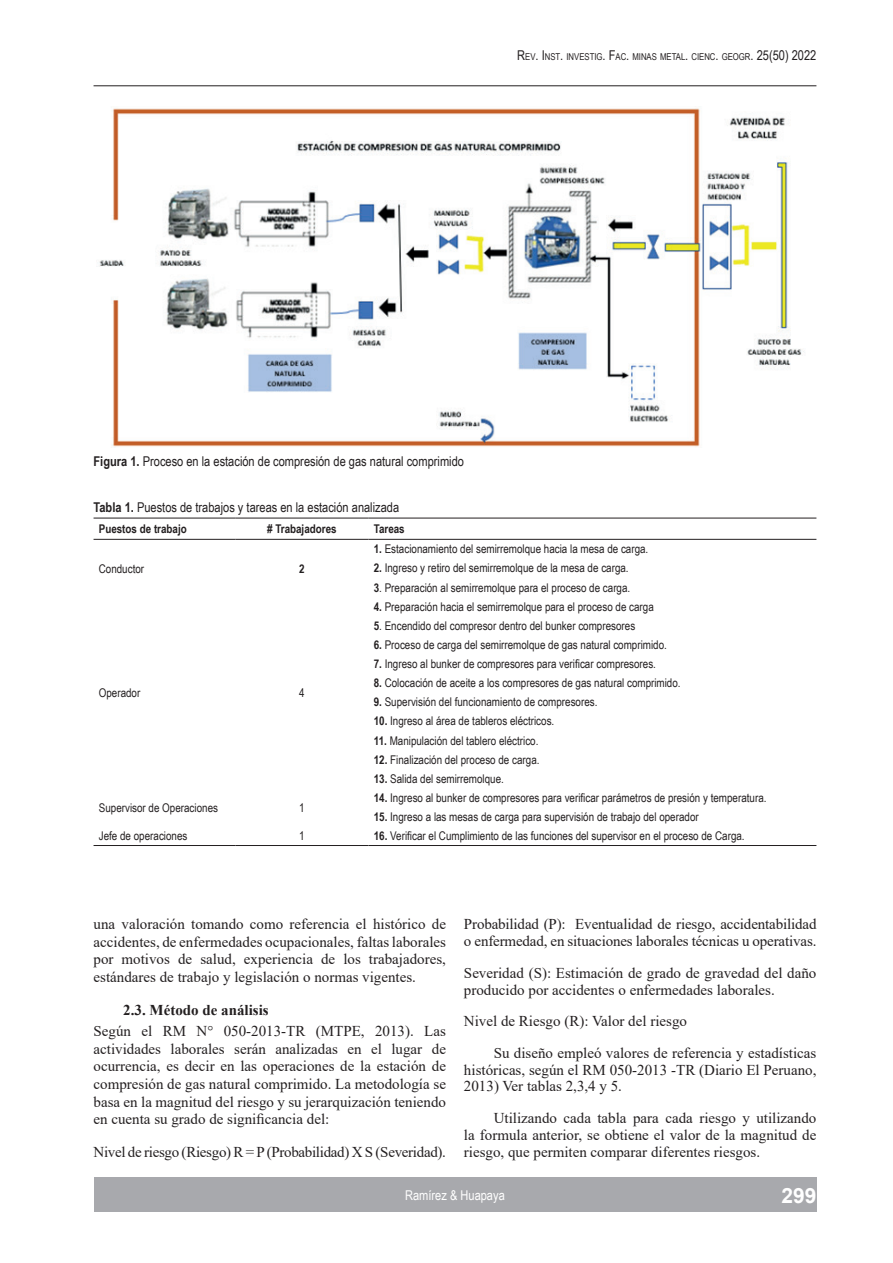
<style>
.page{position:relative;width:893px;height:1263px;background:#fff}
.page>*{position:absolute;margin:0;border:0;box-sizing:border-box;transform-origin:0 0}
.t1{font:700 21px "Arial";color:#fff}
.t2{font:15px/17.5px "Times New Roman";color:#231f20}
.t3{font:15px "Times New Roman";letter-spacing:-.02em;color:#231f20}
.t4{font:700 15px "Times New Roman";color:#231f20}
.t5{font:13.5px "Arial Narrow";color:#231f20}
.t6{font:13.5px "Arial Narrow";color:#fff}
.t7{font:12px "Arial Narrow";color:#231f20}
.t8{font:700 12px "Arial Narrow";color:#231f20}
.t9{font:9.45px "Arial Narrow";color:#231f20}
.s1{font-size:13.5px}
.s2{font-weight:700}
</style>
<div class="page">
<div style="left:94px;top:1178px;width:722px;height:34px;background:#a8a9ad"></div>
<hr style="left:94px;top:85px;width:722px;height:1px;background:#231f20">
<img style="left:99px;top:108px;width:706px;height:339px">
<hr style="left:94px;top:518px;width:141px;height:1px;background:#231f20">
<hr style="left:235px;top:518px;width:134px;height:1px;background:#231f20">
<hr style="left:369px;top:518px;width:447px;height:1px;background:#231f20">
<hr style="left:94px;top:539px;width:141px;height:1px;background:#231f20">
<hr style="left:235px;top:539px;width:134px;height:1px;background:#231f20">
<hr style="left:369px;top:539px;width:447px;height:1px;background:#231f20">
<hr style="left:94px;top:845px;width:141px;height:1px;background:#231f20">
<hr style="left:235px;top:845px;width:134px;height:1px;background:#231f20">
<hr style="left:369px;top:845px;width:447px;height:1px;background:#231f20">
<p class="t9" style="left:517px;top:50px;width:301px"><span class="s1">R</span>EV<span class="s1">. I</span>NST<span class="s1">.</span> INVESTIG<span class="s1">. F</span>AC<span class="s1">.</span> MINAS METAL<span class="s1">.</span> CIENC<span class="s1">.</span> GEOGR<span class="s1">. 25(50) 2022</span></p>
<p class="t5" style="left:94px;top:451px;width:372px"><span class="s2">Figura 1.</span> Proceso en la estación de compresión de gas natural comprimido</p>
<p class="t5" style="left:94px;top:497px;width:307px"><span class="s2">Tabla 1.</span> Puestos de trabajos y tareas en la estación analizada</p>
<p class="t8" style="left:99px;top:520px;width:90px">Puestos de trabajo</p>
<p class="t8" style="left:267px;top:520px;width:71px"># Trabajadores</p>
<p class="t8" style="left:374px;top:520px;width:33px">Tareas</p>
<p class="t7" style="left:99px;top:559px;width:47px">Conductor</p>
<p class="t8" style="left:299px;top:559px;width:7px">2</p>
<p class="t7" style="left:374px;top:540px;width:276px"><span class="s2">1.</span> Estacionamiento del semirremolque hacia la mesa de carga.</p>
<p class="t7" style="left:374px;top:559px;width:256px"><span class="s2">2.</span> Ingreso y retiro del semirremolque de la mesa de carga.</p>
<p class="t7" style="left:374px;top:578px;width:258px"><span class="s2">3</span>. Preparación al semirremolque para el proceso de carga.</p>
<p class="t7" style="left:99px;top:684px;width:43px">Operador</p>
<p class="t7" style="left:299px;top:684px;width:7px">4</p>
<p class="t7" style="left:99px;top:798px;width:121px">Supervisor de Operaciones</p>
<p class="t7" style="left:299px;top:798px;width:7px">1</p>
<p class="t7" style="left:374px;top:598px;width:282px"><span class="s2">4.</span> Preparación hacia el semirremolque para el proceso de carga</p>
<p class="t7" style="left:374px;top:617px;width:263px"><span class="s2">5</span>. Encendido del compresor dentro del bunker compresores</p>
<p class="t7" style="left:374px;top:636px;width:295px"><span class="s2">6.</span> Proceso de carga del semirremolque de gas natural comprimido.</p>
<p class="t7" style="left:374px;top:655px;width:284px"><span class="s2">7.</span> Ingreso al bunker de compresores para verificar compresores.</p>
<p class="t7" style="left:374px;top:674px;width:308px"><span class="s2">8.</span> Colocación de aceite a los compresores de gas natural comprimido.</p>
<p class="t7" style="left:374px;top:693px;width:225px"><span class="s2">9.</span> Supervisión del funcionamiento de compresores.</p>
<p class="t7" style="left:374px;top:712px;width:182px"><span class="s2">10.</span> Ingreso al área de tableros eléctricos.</p>
<p class="t7" style="left:374px;top:731px;width:166px"><span class="s2">11.</span> Manipulación del tablero eléctrico.</p>
<p class="t7" style="left:374px;top:751px;width:167px"><span class="s2">12.</span> Finalización del proceso de carga.</p>
<p class="t7" style="left:374px;top:770px;width:132px"><span class="s2">13.</span> Salida del semirremolque.</p>
<p class="t7" style="left:374px;top:789px;width:394px"><span class="s2">14.</span> Ingreso al bunker de compresores para verificar parámetros de presión y temperatura.</p>
<p class="t7" style="left:374px;top:808px;width:326px"><span class="s2">15.</span> Ingreso a las mesas de carga para supervisión de trabajo del operador</p>
<p class="t7" style="left:99px;top:827px;width:90px">Jefe de operaciones</p>
<p class="t7" style="left:299px;top:827px;width:7px">1</p>
<p class="t7" style="left:374px;top:827px;width:372px"><span class="s2">16.</span> Verificar el Cumplimiento de las funciones del supervisor en el proceso de Carga.</p>
<p class="t2" style="left:94px;top:915px;width:354px;text-align:justify">una valoración tomando como referencia el histórico de accidentes, de enfermedades ocupacionales, faltas laborales por motivos de salud, experiencia de los trabajadores, estándares de trabajo y legislación o normas vigentes.</p>
<p class="t4" style="left:123px;top:999px;width:147px">2.3. Método de análisis</p>
<p class="t2" style="left:94px;top:1022px;width:354px;text-align:justify">Según el RM N° 050-2013-TR (MTPE, 2013). Las actividades laborales serán analizadas en el lugar de ocurrencia, es decir en las operaciones de la estación de compresión de gas natural comprimido. La metodología se basa en la magnitud del riesgo y su jerarquización teniendo en cuenta su grado de significancia del:</p>
<p class="t3" style="left:94px;top:1141px;width:354px">Nivel de riesgo (Riesgo) R = P (Probabilidad) X S (Severidad).</p>
<p class="t2" style="left:464px;top:915px;width:354px;line-height:16.6px">Probabilidad (P): Eventualidad de riesgo, accidentabilidad o enfermedad, en situaciones laborales técnicas u operativas.</p>
<p class="t2" style="left:464px;top:964px;width:354px;line-height:16.8px">Severidad (S): Estimación de grado de gravedad del daño producido por accidentes o enfermedades laborales.</p>
<p class="t2" style="left:494px;top:1005px;width:324px;line-height:31.7px;text-indent:-30px">Nivel de Riesgo (R): Valor del riesgo<br>Su diseño empleó valores de referencia y estadísticas</p>
<p class="t2" style="left:464px;top:1061px;width:354px;line-height:16.8px">históricas, según el RM 050-2013 -TR (Diario El Peruano,<br>2013) Ver tablas 2,3,4 y 5.</p>
<p class="t2" style="left:464px;top:1109px;width:354px;line-height:16.6px;text-align:justify;text-indent:30px">Utilizando cada tabla para cada riesgo y utilizando la formula anterior, se obtiene el valor de la magnitud de riesgo, que permiten comparar diferentes riesgos.</p>
<p class="t6" style="left:405px;top:1185px;width:101px">Ramírez &amp; Huapaya</p>
<h1 class="t1" style="left:781px;top:1180px;width:37px">299</h1>
</div>
